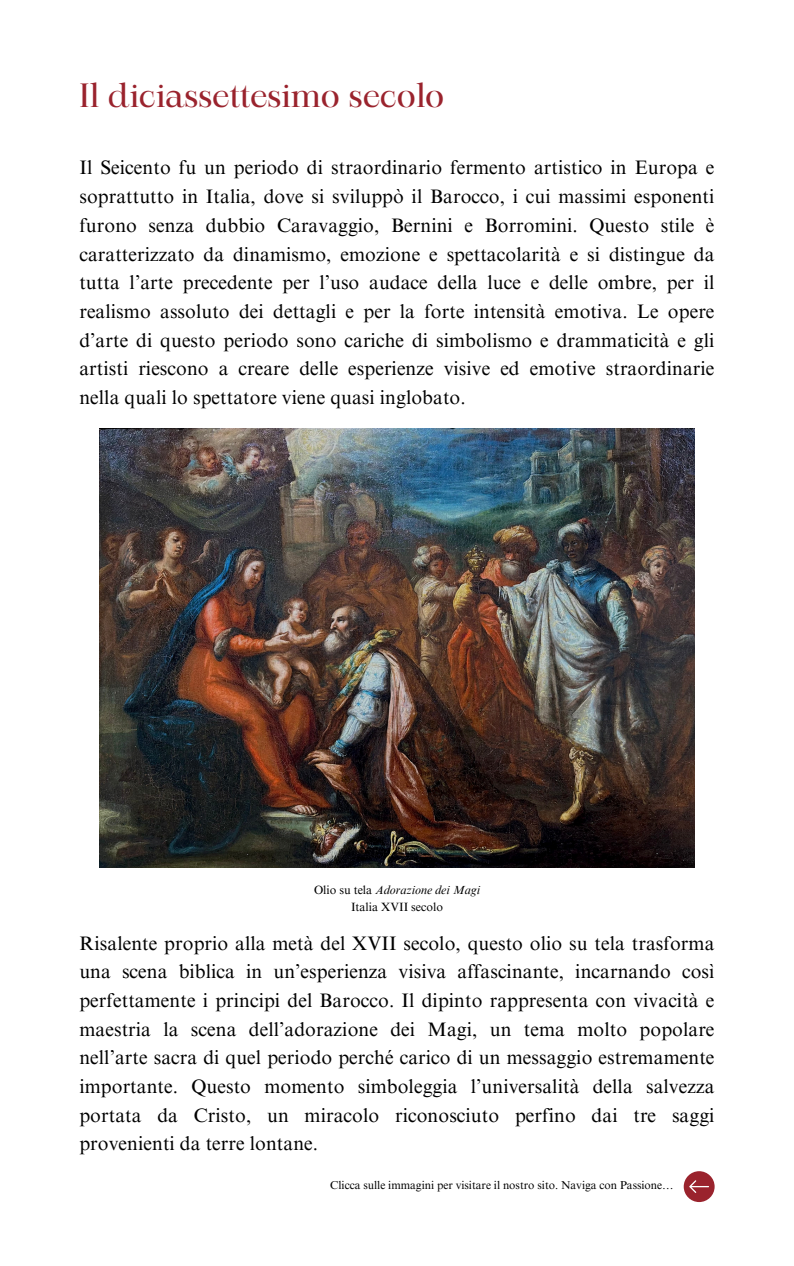
<style>
.page{position:relative;width:794px;height:1266px;background:#fff}
.page>*{position:absolute;margin:0;border:0;box-sizing:border-box;transform-origin:0 0}
.t1{font:32.25px "Maharlika";color:#9a232d}
.t2{font:19.5px/28.7px "Times NRMT Pro";letter-spacing:.005em;color:#000;text-align:justify}
.t3{font:italic 12px "Times NRMT Pro";color:#000}
.t4{font:12px "Times NRMT Pro";color:#000}
.t5{font:11.48px "Times NRMT Pro";color:#000}
.s1{font-style:normal}
</style>
<div class="page">
<svg style="left:683px;top:1171px;width:31px;height:31px"></svg>
<img style="left:99px;top:429px;width:595px;height:438px">
<p class="t1" style="left:79px;top:82px;width:366px">Il diciassettesimo secolo</p>
<h1 class="t2" style="left:79px;top:156px;width:636px">Il Seicento fu un periodo di straordinario fermento artistico in Europa e soprattutto in Italia, dove si sviluppò il Barocco, i cui massimi esponenti furono senza dubbio Caravaggio, Bernini e Borromini. Questo stile è caratterizzato da dinamismo, emozione e spettacolarità e si distingue da tutta l’arte precedente per l’uso audace della luce e delle ombre, per il realismo assoluto dei dettagli e per la forte intensità emotiva. Le opere d’arte di questo periodo sono cariche di simbolismo e drammaticità e gli artisti riescono a creare delle esperienze visive ed emotive straordinarie nella quali lo spettatore viene quasi inglobato.</h1>
<p class="t3" style="left:314px;top:885px;width:167px"><span class="s1">Olio su tela</span> Adorazione dei Magi</p>
<p class="t4" style="left:351px;top:902px;width:93px">Italia XVII secolo</p>
<h2 class="t2" style="left:79px;top:931px;width:636px">Risalente proprio alla metà del XVII secolo, questo olio su tela trasforma una scena biblica in un’esperienza visiva affascinante, incarnando così perfettamente i principi del Barocco. Il dipinto rappresenta con vivacità e maestria la scena dell’adorazione dei Magi, un tema molto popolare nell’arte sacra di quel periodo perché carico di un messaggio estremamente importante. Questo momento simboleggia l’universalità della salvezza portata da Cristo, un miracolo riconosciuto perfino dai tre saggi provenienti da terre lontane.</h2>
<h2 class="t5" style="left:330px;top:1180px;width:345px">Clicca sulle immagini per visitare il nostro sito. Naviga con Passione…</h2>
</div>
